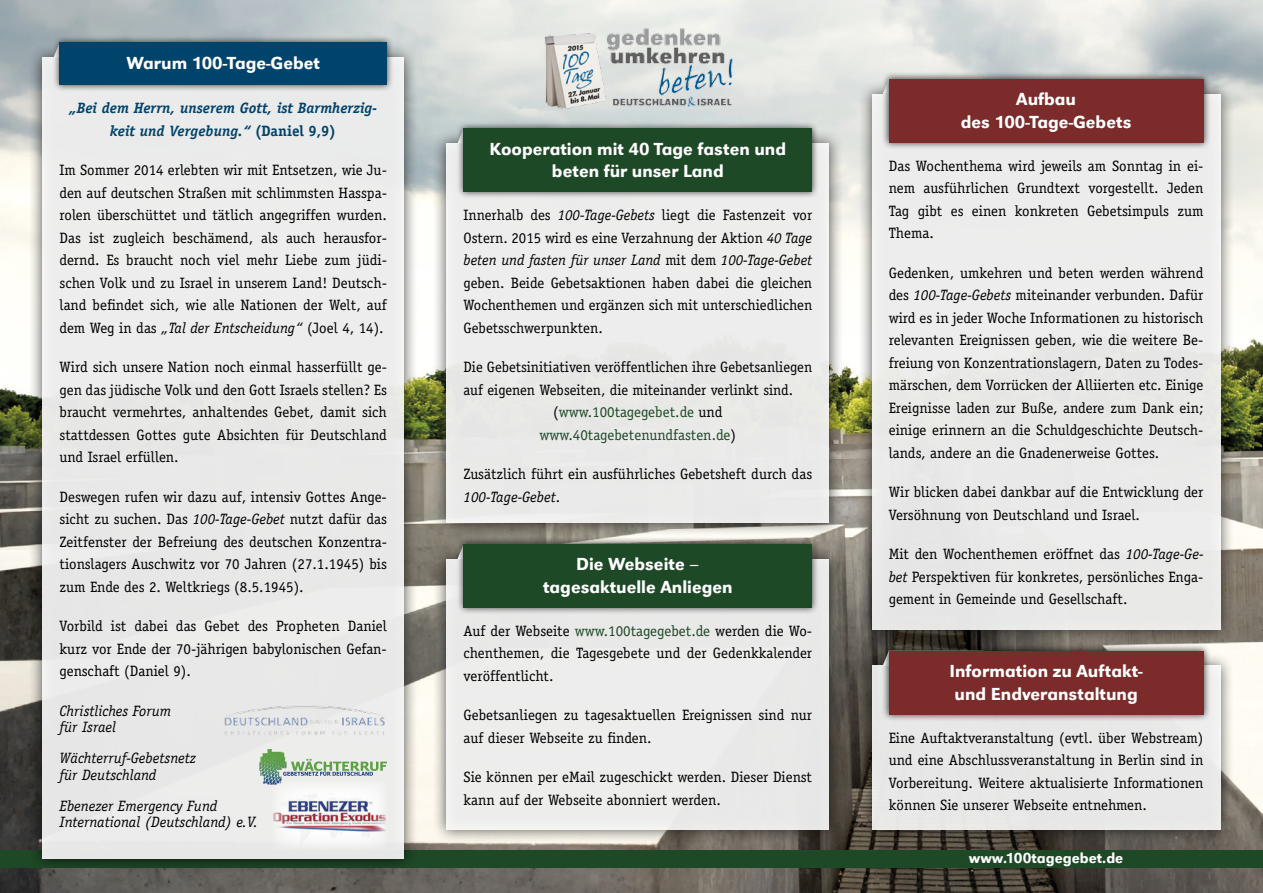
<style>
.page{position:relative;width:1263px;height:893px;background:#fff}
.page>*{position:absolute;margin:0;border:0;box-sizing:border-box;transform-origin:0 0}
.t1{font:500 18px/22.5px "URW Grotesk T";color:#fff;text-align:center}
.t2{font:15px/22.5px "Officina Serif";color:#000;text-align:justify}
.t3{font:italic 15px/16.5px "Officina Serif";color:#000}
.t4{font:italic 700 15px/22.5px "Officina Serif";color:#00436b;text-align:center}
.t5{font:15px "Officina Serif";color:#1e4927}
.t6{font:500 15px "URW Grotesk T";color:#fff}
.s1{font-style:normal}
.s2{font-style:italic}
.s3{color:#000}
.s4{color:#1e4927}
</style>
<div class="page">
<img style="left:0;top:0;width:1263px;height:893px">
<div style="left:0;top:850px;width:1263px;height:17px;background:#1e4927"></div>
<div style="left:432px;top:128px;width:411px;height:408px;background:#000;opacity:.75"></div>
<div style="left:446px;top:143px;width:383px;height:380px;background:#ececec"></div>
<div style="left:456px;top:121px;width:364px;height:78px;background:#000;opacity:.75"></div>
<div style="left:463px;top:128px;width:349px;height:64px;background:#1e4927"></div>
<div style="left:432px;top:544px;width:411px;height:298px;background:#000;opacity:.75"></div>
<div style="left:446px;top:559px;width:383px;height:270px;background:#ededec"></div>
<div style="left:456px;top:536px;width:364px;height:79px;background:#000;opacity:.75"></div>
<div style="left:463px;top:544px;width:349px;height:64px;background:#1e4927"></div>
<div style="left:857px;top:79px;width:377px;height:563px;background:#000;opacity:.75"></div>
<div style="left:872px;top:94px;width:348px;height:535px;background:#ebebea"></div>
<div style="left:881px;top:71px;width:330px;height:79px;background:#000;opacity:.75"></div>
<div style="left:889px;top:79px;width:314px;height:63px;background:#7a2b2a"></div>
<div style="left:857px;top:651px;width:377px;height:192px;background:#000;opacity:.75"></div>
<div style="left:872px;top:666px;width:348px;height:164px;background:#e8e8e7"></div>
<div style="left:881px;top:643px;width:330px;height:78px;background:#000;opacity:.75"></div>
<div style="left:889px;top:651px;width:314px;height:63px;background:#7a2b2a"></div>
<img style="left:537px;top:28px;width:201px;height:92px">
<div style="left:28px;top:43px;width:390px;height:829px;background:#000;opacity:.75"></div>
<div style="left:43px;top:58px;width:361px;height:801px;background:#eaebeb"></div>
<div style="left:52px;top:35px;width:342px;height:57px;background:#000;opacity:.75"></div>
<div style="left:60px;top:43px;width:327px;height:42px;background:#00436b"></div>
<img style="left:272px;top:784px;width:114px;height:60px">
<svg style="left:259px;top:749px;width:128px;height:35px"></svg>
<img style="left:224px;top:705px;width:161px;height:30px">
<p class="t1" style="left:126px;top:52px;width:195px">Warum 100-Tage-Gebet</p>
<p class="t4" style="left:69px;top:97px;width:310px">„Bei dem Herrn, unserem Gott, ist Barmherzig&shy;keit und Vergebung.“ <span class="s1">(Daniel 9,9)</span></p>
<p class="t2" style="left:60px;top:159px;width:329px">Im Sommer 2014 erlebten wir mit Entsetzen, wie Ju&shy;den auf deutschen Straßen mit schlimmsten Hasspa&shy;rolen überschüttet und tätlich angegriffen wurden.<br>Das ist zugleich beschämend, als auch herausfor&shy;dernd. Es braucht noch viel mehr Liebe zum jüdi&shy;schen Volk und zu Israel in unserem Land! Deutsch&shy;land befindet sich, wie alle Nationen der Welt, auf dem Weg in das <span class="s2">„Tal der Entscheidung“</span> (Joel 4, 14).</p>
<p class="t2" style="left:60px;top:356px;width:329px">Wird sich unsere Nation noch einmal hasserfüllt ge&shy;gen das jüdische Volk und den Gott Israels stellen? Es braucht vermehrtes, anhaltendes Gebet, damit sich stattdessen Gottes gute Absichten für Deutschland und Israel erfüllen.</p>
<p class="t2" style="left:60px;top:485px;width:329px">Deswegen rufen wir dazu auf, intensiv Gottes Ange&shy;sicht zu suchen. Das <span class="s2">100-Tage-Gebet</span> nutzt dafür das Zeitfenster der Befreiung des deutschen Konzentra&shy;tionslagers Auschwitz vor 70 Jahren (27.1.1945) bis zum Ende des 2. Weltkriegs (8.5.1945).</p>
<p class="t2" style="left:60px;top:615px;width:329px">Vorbild ist dabei das Gebet des Propheten Daniel kurz vor Ende der 70-jährigen babylonischen Gefan&shy;genschaft (Daniel 9).</p>
<p class="t3" style="left:60px;top:703px;width:113px">Christliches Forum für Israel</p>
<p class="t3" style="left:60px;top:750px;width:138px">Wächterruf-Gebetsnetz für Deutschland</p>
<p class="t3" style="left:60px;top:798px;width:200px">Ebenezer Emergency Fund<br>International (Deutschland) e.V.</p>
<p class="t1" style="left:490px;top:137px;width:298px">Kooperation mit 40 Tage fasten und beten für unser Land</p>
<p class="t2" style="left:463px;top:204px;width:350px">Innerhalb des <span class="s2">100-Tage-Gebets</span> liegt die Fastenzeit vor Ostern. 2015 wird es eine Verzahnung der Aktion <span class="s2">40 Tage beten und fasten für unser Land</span> mit dem <span class="s2">100-Tage-Gebet </span>geben. Beide Gebetsaktionen haben dabei die gleichen Wochenthemen und ergänzen sich mit unterschiedlichen Gebetsschwerpunkten.</p>
<p class="t2" style="left:463px;top:356px;width:350px">Die Gebetsinitiativen veröffentlichen ihre Gebetsanliegen</p>
<p class="t2" style="left:463px;top:378px;width:331px">auf eigenen Webseiten, die miteinander verlinkt sind.</p>
<p class="t5" style="left:553px;top:403px;width:171px"><span class="s3">(</span>www.100tagegebet.de <span class="s3">und</span></p>
<p class="t5" style="left:540px;top:426px;width:198px">www.40tagebetenundfasten.de<span class="s3">)</span></p>
<p class="t2" style="left:463px;top:463px;width:350px">Zusätzlich führt ein ausführliches Gebetsheft durch das<br><span class="s2">100-Tage-Gebet</span>.</p>
<p class="t1" style="left:543px;top:553px;width:191px">Die Webseite – tagesaktuelle Anliegen</p>
<p class="t2" style="left:463px;top:620px;width:350px">Auf der Webseite <span class="s4">www.100tagegebet.de</span> werden die Wo&shy;chenthemen, die Tagesgebete und der Gedenkkalender veröffentlicht.</p>
<p class="t2" style="left:463px;top:704px;width:350px">Gebetsanliegen zu tagesaktuellen Ereignissen sind nur auf dieser Webseite zu finden.</p>
<p class="t2" style="left:463px;top:766px;width:350px">Sie können per eMail zugeschickt werden. Dieser Dienst kann auf der Webseite abonniert werden.</p>
<p class="t1" style="left:961px;top:88px;width:172px">Aufbau<br>des 100-Tage-Gebets</p>
<p class="t2" style="left:889px;top:154px;width:316px">Das Wochenthema wird jeweils am Sonntag in ei&shy;nem ausführlichen Grundtext vorgestellt. Jeden Tag gibt es einen konkreten Gebetsimpuls zum Thema.</p>
<p class="t2" style="left:889px;top:261px;width:316px">Gedenken, umkehren und beten werden während des <span class="s2">100-Tage-Gebets</span> miteinander verbunden. Dafür wird es in jeder Woche Informationen zu historisch relevanten Ereignissen geben, wie die weitere Be&shy;freiung von Konzentrationslagern, Daten zu Todes&shy;märschen, dem Vorrücken der Alliierten etc. Einige Ereignisse laden zur Buße, andere zum Dank ein; einige erinnern an die Schuldgeschichte Deutsch&shy;lands, andere an die Gnadenerweise Gottes.</p>
<p class="t2" style="left:889px;top:481px;width:316px">Wir blicken dabei dankbar auf die Entwicklung der<br>Versöhnung von Deutschland und Israel.</p>
<p class="t2" style="left:889px;top:543px;width:316px">Mit den Wochenthemen eröffnet das <span class="s2">100-Tage-Ge&shy;bet</span> Perspektiven für konkretes, persönliches Enga&shy;gement in Gemeinde und Gesellschaft.</p>
<p class="t1" style="left:949px;top:660px;width:195px;text-align:left">Information zu Auftakt&shy;und Endveranstaltung</p>
<p class="t2" style="left:889px;top:726px;width:316px">Eine Auftaktveranstaltung (evtl. über Webstream) und eine Abschlussveranstaltung in Berlin sind in Vorbereitung. Weitere aktualisierte Informationen können Sie unserer Webseite entnehmen.</p>
<p class="t6" style="left:969px;top:849px;width:156px">www.100tagegebet.de</p>
</div>
